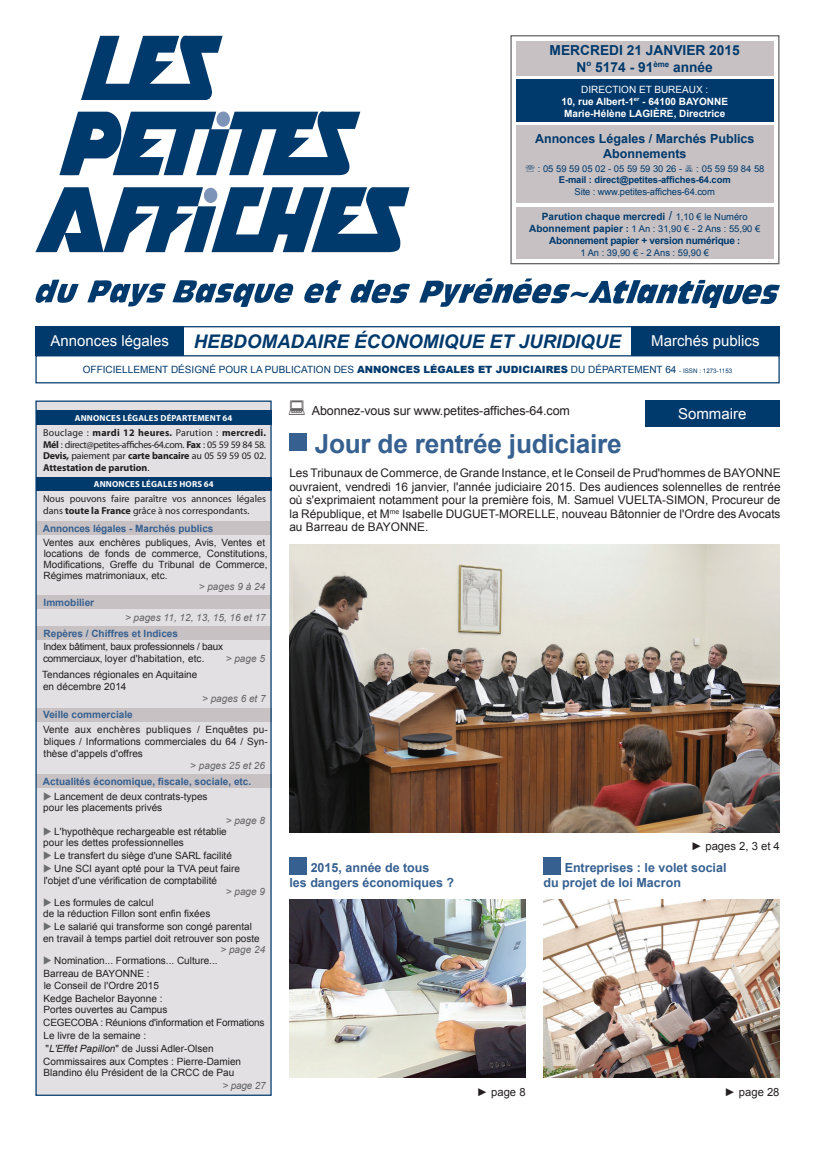
<style>
.page{position:relative;width:815px;height:1152px;background:#fff}
.page>*{position:absolute;margin:0;border:0;box-sizing:border-box;transform-origin:0 0}
.t1{font:700 26.25px "Arial";letter-spacing:-.01em;color:#366090}
.t2{font:italic 700 18.75px "Arial";color:#00396c}
.t3{font:15px "Arial";color:#fff}
.t4{font:700 13.75px/16.5px "Arial";color:#00396c;text-align:center}
.t5{font:700 12.5px/15px "Arial";color:#366090;text-align:center}
.t6{font:12.5px "Arial";letter-spacing:-.01em;color:#231f20}
.t7{font:700 12.5px/15px "Arial";color:#00396c;text-align:center}
.t8{font:11.88px/13.5px "Arial";color:#231f20;text-align:justify}
.t9{font:11.25px "Arial";color:#231f20}
.t10{font:10px/13px "Arial";color:#231f20}
.t11{font:10px/11.5px "Myriad Pro";letter-spacing:-.005em;color:#231f20;text-align:justify}
.t12{font:700 10px "Arial";color:#366090}
.t13{font:10px "Arial";color:#00396c}
.t14{font:italic 10px "Arial";color:#636366}
.t15{font:700 10px/12px "Arial";color:#fff;text-align:center}
.t16{font:10px/12px "Arial";letter-spacing:-.025em;color:#231f20}
.t17{font:700 10px "Arial";color:#00396c}
.t18{font:700 10px "Arial";letter-spacing:-.025em;color:#00396c}
.t19{font:9.38px "Arial";color:#00396c}
.t20{font:700 9.38px "Arial";letter-spacing:-.01em;color:#00396c}
.t21{font:700 8.75px "Myriad Pro";letter-spacing:.02em;color:#fff}
.s1{font-weight:400}
.s2{font-weight:400;font-size:12.5px}
.s3{font-weight:400;font-size:9.38px}
.s4{font-weight:700;font-size:10px}
.s5{font-weight:700}
.s6{font-size:9.38px}
.s7{font-weight:900}
.s8{font-size:6.25px}
.s9{color:#6c6d70}
.s10{font-style:italic}
</style>
<div class="page">
<div style="left:36px;top:401px;width:235px;height:693px;background:#e2e0e2"></div>
<div style="left:36px;top:774px;width:235px;height:14px;background:#c7c1c3"></div>
<svg style="left:350px;top:280px;width:60px;height:24px"></svg>
<svg style="left:419px;top:278px;width:361px;height:30px"></svg>
<svg style="left:87px;top:280px;width:79px;height:27px"></svg>
<svg style="left:35px;top:280px;width:44px;height:23px"></svg>
<svg style="left:172px;top:280px;width:170px;height:27px"></svg>
<svg style="left:81px;top:35px;width:142px;height:65px"></svg>
<svg style="left:35px;top:187px;width:374px;height:65px"></svg>
<svg style="left:59px;top:111px;width:301px;height:64px"></svg>
<div style="left:216px;top:111px;width:14px;height:16px;background:#7d94b8;border-radius:50%"></div>
<div style="left:204px;top:188px;width:13px;height:15px;background:#7d94b8;border-radius:50%"></div>
<div style="left:510px;top:35px;width:269px;height:229px;border:1px solid #636366"></div>
<div style="left:516px;top:80px;width:257px;height:42px;background:#00396c"></div>
<div style="left:516px;top:126px;width:257px;height:77px;background:#c7c1c3"></div>
<div style="left:516px;top:41px;width:257px;height:35px;background:#c7c1c3"></div>
<div style="left:516px;top:207px;width:257px;height:52px;background:#c7c1c3"></div>
<hr style="left:170px;top:326px;width:490px;height:1px;background:#00396c">
<div style="left:631px;top:326px;width:149px;height:30px;background:#00396c"></div>
<div style="left:35px;top:326px;width:149px;height:30px;background:#00396c"></div>
<div style="left:35px;top:355px;width:745px;height:28px;border:1px solid #00396c"></div>
<div style="left:645px;top:400px;width:135px;height:27px;background:#00396c"></div>
<div style="left:36px;top:708px;width:235px;height:13px;background:#c7c1c3"></div>
<div style="left:37px;top:595px;width:234px;height:14px;background:#c7c1c3"></div>
<div style="left:37px;top:626px;width:234px;height:14px;background:#c7c1c3"></div>
<div style="left:37px;top:521px;width:234px;height:14px;background:#c7c1c3"></div>
<div style="left:36px;top:476px;width:236px;height:14px;background:#00396c"></div>
<div style="left:290px;top:433px;width:17px;height:18px;background:#366090"></div>
<div style="left:289px;top:856px;width:18px;height:18px;background:#366090"></div>
<div style="left:543px;top:856px;width:18px;height:18px;background:#366090"></div>
<div style="left:36px;top:410px;width:235px;height:14px;background:#00396c"></div>
<img style="left:290px;top:544px;width:490px;height:289px">
<img style="left:289px;top:899px;width:237px;height:179px">
<img style="left:543px;top:899px;width:237px;height:178px">
<h3 class="t4" style="left:550px;top:43px;width:192px">MERCREDI 21 JANVIER 2015<br>N<sup>o</sup> 5174 - 91<sup>ème</sup> année</h3>
<p class="t15" style="left:562px;top:83px;width:168px"><span class="s1">DIRECTION ET BUREAUX :<br></span>10, rue Albert-1<sup>er</sup> - 64100 BAYONNE<br>Marie-Hélène LAGIÈRE, Directrice</p>
<p class="t7" style="left:535px;top:132px;width:221px">Annonces Légales / Marchés Publics<br>Abonnements</p>
<p class="t19" style="left:538px;top:163px;width:146px">: 05 59 59 05 02 - 05 59 59 30 26 -</p>
<p class="t19" style="left:696px;top:163px;width:70px">: 05 59 59 84 58</p>
<p class="t20" style="left:559px;top:174px;width:173px">E-mail : direct@petites-affiches-64.com</p>
<p class="t19" style="left:575px;top:185px;width:142px">Site : www.petites-affiches-64.com</p>
<p class="t17" style="left:542px;top:210px;width:207px">Parution chaque mercredi <span class="s2">/</span> <span class="s3">1,10 € le Numéro</span></p>
<p class="t19" style="left:529px;top:222px;width:233px"><span class="s4">Abonnement papier</span> <span class="s5">:</span> 1 An : 31,90 € - 2 Ans : 55,90 €</p>
<p class="t18" style="left:549px;top:233px;width:193px">Abonnement papier + version numérique <span class="s6">:</span></p>
<p class="t19" style="left:580px;top:246px;width:130px">1 An : 39,90 € - 2 Ans : 59,90 €</p>
<h3 class="t3" style="left:50px;top:331px;width:120px">Annonces légales</h3>
<h2 class="t2" style="left:194px;top:329px;width:429px">HEBDOMADAIRE ÉCONOMIQUE ET JURIDIQUE</h2>
<h3 class="t3" style="left:651px;top:331px;width:110px">Marchés publics</h3>
<p class="t13" style="left:83px;top:363px;width:651px">OFFICIELLEMENT DÉSIGNÉ POUR LA PUBLICATION DES <span class="s7">ANNONCES LÉGALES ET JUDICIAIRES</span> DU DÉPARTEMENT 64 <span class="s8">- ISSN : 1273-1153</span></p>
<p class="t6" style="left:312px;top:402px;width:260px">Abonnez-vous sur www.petites-affiches-64.com</p>
<h3 class="t3" style="left:678px;top:404px;width:70px">Sommaire</h3>
<p class="t21" style="left:75px;top:412px;width:159px">Annonces légales DÉPARTEMENT 64</p>
<p class="t11" style="left:43px;top:427px;width:225px">Bouclage : <span class="s5">mardi 12 heures.</span> Parution : <span class="s5">mercredi.<br>Mél</span> : direct@petites-affiches-64.com. <span class="s5">Fax</span> : 05 59 59 84 58.<br><span class="s5">Devis,</span> paiement par <span class="s5">carte bancaire</span> au 05 59 59 05 02.<br><span class="s5">Attestation de parution</span>.</p>
<p class="t11" style="left:43px;top:493px;width:224px;line-height:12px">Nous pouvons faire paraître vos annonces légales dans <span class="s5">toute la France</span> grâce à nos correspondants.</p>
<p class="t21" style="left:94px;top:478px;width:121px">Annonces légales HORS 64</p>
<p class="t12" style="left:43px;top:522px;width:172px">Annonces légales - Marchés publics</p>
<p class="t10" style="left:43px;top:537px;width:226px;line-height:11px">Ventes aux enchères publiques, Avis, Ventes et locations de fonds de commerce, Constitutions, Modifications, Greffe du Tribunal de Commerce, Régimes matrimoniaux, etc.</p>
<p class="t14" style="left:199px;top:580px;width:68px">&gt; pages 9 à 24</p>
<p class="t12" style="left:44px;top:595px;width:52px">Immobilier</p>
<p class="t14" style="left:125px;top:611px;width:142px">&gt; pages 11, 12, 13, 15, 16 et 17</p>
<p class="t12" style="left:44px;top:626px;width:136px">Repères / Chiffres et Indices</p>
<p class="t16" style="left:43px;top:641px;width:182px">Index bâtiment, baux professionnels / baux commerciaux, loyer d'habitation, etc.</p>
<p class="t14" style="left:226px;top:652px;width:41px">&gt; page 5</p>
<p class="t10" style="left:42px;top:668px;width:157px;line-height:12px">Tendances régionales en Aquitaine en décembre 2014</p>
<p class="t14" style="left:202px;top:692px;width:65px">&gt; pages 6 et 7</p>
<p class="t12" style="left:43px;top:707px;width:91px">Veille commerciale</p>
<p class="t10" style="left:43px;top:723px;width:226px;line-height:12px;text-align:justify">Vente aux enchères publiques / Enquêtes pu&shy;bliques / Informations commerciales du 64 / Syn&shy;thèse d'appels d'offres</p>
<p class="t14" style="left:190px;top:759px;width:76px">&gt; pages 25 et 26</p>
<p class="t12" style="left:43px;top:774px;width:210px">Actualités économique, fiscale, sociale, etc.</p>
<p class="t10" style="left:43px;top:790px;width:166px;line-height:11.2px"><span class="s9">◆</span> Lancement de deux contrats-types pour les placements privés</p>
<p class="t14" style="left:226px;top:814px;width:41px">&gt; page 8</p>
<p class="t10" style="left:43px;top:826px;width:185px;line-height:11.2px"><span class="s9">◆</span> L'hypothèque rechargeable est rétablie pour les dettes professionnelles</p>
<p class="t10" style="left:43px;top:849px;width:190px"><span class="s9">◆</span> Le transfert du siège d'une SARL facilité</p>
<p class="t10" style="left:43px;top:863px;width:198px;line-height:11.2px"><span class="s9">◆</span> Une SCI ayant opté pour la TVA peut faire l'objet d'une vérification de comptabilité</p>
<p class="t14" style="left:226px;top:885px;width:41px">&gt; page 9</p>
<p class="t10" style="left:43px;top:897px;width:169px;line-height:11.2px"><span class="s9">◆</span> Les formules de calcul<br>de la réduction Fillon sont enfin fixées</p>
<p class="t10" style="left:43px;top:921px;width:218px;line-height:11.2px"><span class="s9">◆</span> Le salarié qui transforme son congé parental en travail à temps partiel doit retrouver son poste</p>
<p class="t14" style="left:220px;top:943px;width:46px">&gt; page 24</p>
<p class="t10" style="left:43px;top:954px;width:176px"><span class="s9">◆</span> Nomination... Formations... Culture...<br>Barreau de BAYONNE :</p>
<p class="t10" style="left:44px;top:978px;width:120px">le Conseil de l'Ordre 2015<br>Kedge Bachelor Bayonne :</p>
<p class="t10" style="left:43px;top:1003px;width:223px">Portes ouvertes au Campus<br>CEGECOBA : Réunions d'information et Formations Le livre de la semaine :<br>"<span class="s10">L'Effet Papillon</span>" de Jussi Adler-Olsen Commissaires aux Comptes : Pierre-Damien</p>
<p class="t10" style="left:44px;top:1066px;width:192px">Blandino élu Président de la CRCC de Pau</p>
<p class="t14" style="left:223px;top:1079px;width:45px">&gt; page 27</p>
<h1 class="t1" style="left:315px;top:426px;width:309px">Jour de rentrée judiciaire</h1>
<p class="t8" style="left:289px;top:466px;width:493px">Les Tribunaux de Commerce, de Grande Instance, et le Conseil de Prud'hommes de BAYONNE ouvraient, vendredi 16 janvier, l'année judiciaire 2015. Des audiences solennelles de rentrée où s'exprimaient notamment pour la première fois, M. Samuel VUELTA-SIMON, Procureur de la République, et M<sup>me</sup> Isabelle DUGUET-MORELLE, nouveau Bâtonnier de l'Ordre des Avocats au Barreau de BAYONNE.</p>
<p class="t9" style="left:691px;top:839px;width:90px">► pages 2, 3 et 4</p>
<p class="t5" style="left:289px;top:860px;width:166px">2015, année de tous<br>les dangers économiques ?</p>
<p class="t5" style="left:543px;top:860px;width:185px;text-align:left;text-indent:21px">Entreprises : le volet social du projet de loi Macron</p>
<p class="t9" style="left:477px;top:1084px;width:50px">► page 8</p>
<p class="t9" style="left:725px;top:1084px;width:56px">► page 28</p>
</div>
